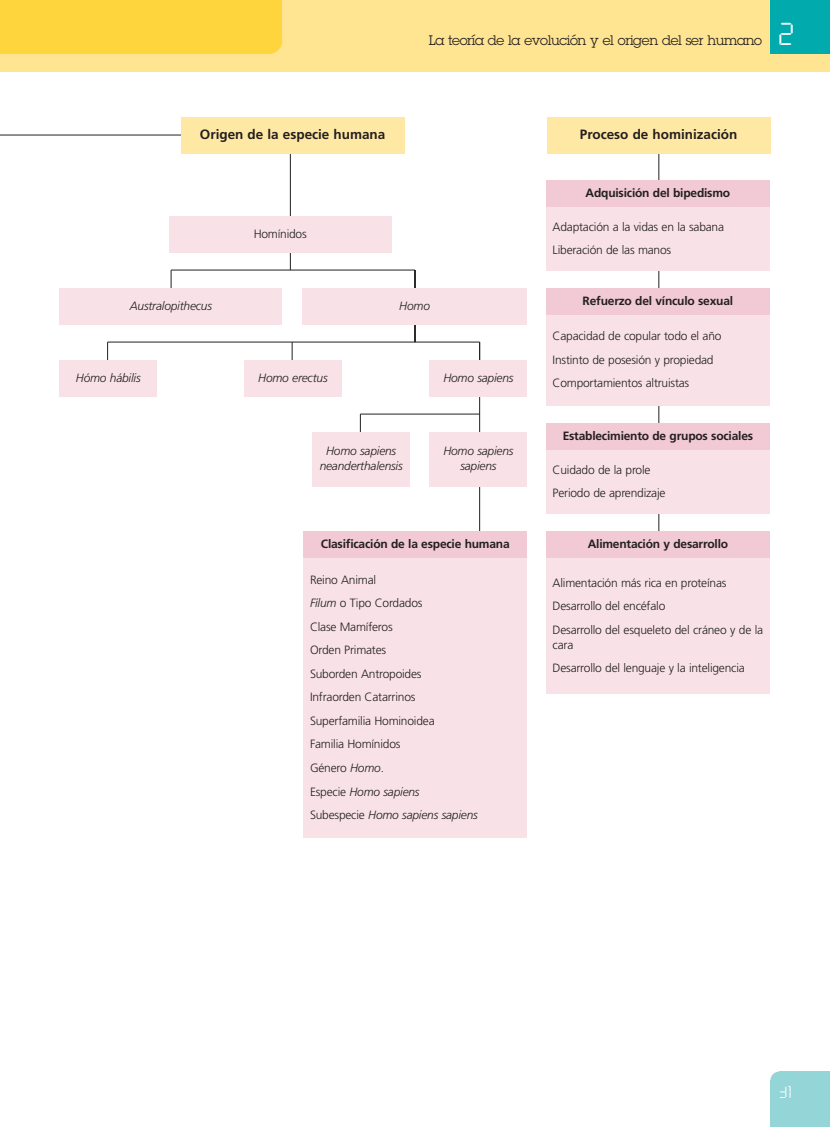
<style>
.page{position:relative;width:830px;height:1127px;background:#fff}
.page>*{position:absolute;margin:0;border:0;box-sizing:border-box;transform-origin:0 0}
.t1{font:33px "LED";color:#fff}
.t2{font:18px "LED";color:#fff}
.t3{font:700 13.5px "Frutiger";color:#231f20}
.t4{font:13.5px "Lubalin Graph";letter-spacing:-.025em;color:#231f20}
.t5{font:300 12px/23.5px "Frutiger";letter-spacing:-.015em;color:#231f20}
.t6{font:700 12px "Frutiger";letter-spacing:-.015em;color:#231f20}
.t7{font:italic 300 12px/15px "Frutiger";letter-spacing:-.015em;color:#231f20;text-align:center}
.s1{font-style:italic}
</style>
<div class="page">
<hr style="left:290px;top:135px;width:1px;height:135px;background:#231f20">
<hr style="left:171px;top:270px;width:244px;height:1px;background:#231f20">
<hr style="left:171px;top:270px;width:1px;height:33px;background:#231f20">
<hr style="left:107px;top:342px;width:372px;height:1px;background:#231f20">
<hr style="left:479px;top:342px;width:1px;height:225px;background:#231f20">
<hr style="left:360px;top:414px;width:119px;height:1px;background:#231f20">
<hr style="left:360px;top:414px;width:1px;height:58px;background:#231f20">
<hr style="left:414px;top:270px;width:1px;height:72px;background:#231f20">
<hr style="left:107px;top:342px;width:1px;height:45px;background:#231f20">
<hr style="left:291px;top:342px;width:1px;height:45px;background:#231f20">
<hr style="left:658px;top:131px;width:1px;height:544px;background:#231f20">
<div style="left:0;top:0;width:829px;height:72px;background:#ffe492"></div>
<div style="left:0;top:0;width:269px;height:54px;background:#ffd53e"></div>
<div style="left:257px;top:0;width:25px;height:40px;background:#ffd53e"></div>
<div style="left:255px;top:27px;width:27px;height:27px;background:#ffd53e;border-radius:50%"></div>
<div style="left:770px;top:0;width:59px;height:54px;background:#00aaad"></div>
<div style="left:770px;top:1080px;width:59px;height:47px;background:#94d5d8"></div>
<div style="left:778px;top:1071px;width:51px;height:18px;background:#94d5d8"></div>
<div style="left:770px;top:1071px;width:17px;height:18px;background:#94d5d8;border-radius:50%"></div>
<hr style="left:0;top:135px;width:244px;height:1px;background:#231f20">
<div style="left:181px;top:117px;width:223px;height:36px;background:#ffe8a3"></div>
<div style="left:546px;top:117px;width:224px;height:36px;background:#ffe8a3"></div>
<div style="left:546px;top:423px;width:223px;height:27px;background:#f1cad5"></div>
<div style="left:546px;top:450px;width:223px;height:63px;background:#f8e2e8"></div>
<div style="left:546px;top:288px;width:223px;height:27px;background:#f1cad5"></div>
<div style="left:546px;top:315px;width:223px;height:90px;background:#f8e2e8"></div>
<div style="left:546px;top:180px;width:223px;height:27px;background:#f1cad5"></div>
<div style="left:546px;top:207px;width:223px;height:63px;background:#f8e2e8"></div>
<div style="left:303px;top:531px;width:224px;height:27px;background:#f1cad5"></div>
<div style="left:303px;top:558px;width:224px;height:279px;background:#f8e2e8"></div>
<div style="left:546px;top:531px;width:223px;height:27px;background:#f1cad5"></div>
<div style="left:546px;top:558px;width:223px;height:135px;background:#f8e2e8"></div>
<div style="left:169px;top:216px;width:222px;height:36px;background:#f8e2e8"></div>
<div style="left:60px;top:288px;width:222px;height:36px;background:#f8e2e8"></div>
<div style="left:302px;top:288px;width:225px;height:36px;background:#f8e2e8"></div>
<div style="left:60px;top:360px;width:97px;height:36px;background:#f8e2e8"></div>
<div style="left:244px;top:360px;width:97px;height:36px;background:#f8e2e8"></div>
<div style="left:429px;top:360px;width:98px;height:36px;background:#f8e2e8"></div>
<div style="left:312px;top:432px;width:97px;height:54px;background:#f8e2e8"></div>
<div style="left:429px;top:432px;width:98px;height:54px;background:#f8e2e8"></div>
<p class="t4" style="left:428px;top:32px;width:335px">La teoría de la evolución y el origen del ser humano</p>
<h1 class="t1" style="left:778px;top:14px;width:16px">2</h1>
<p class="t3" style="left:200px;top:129px;width:187px">Origen de la especie humana</p>
<p class="t3" style="left:579px;top:129px;width:159px">Proceso de hominización</p>
<p class="t5" style="left:253px;top:223px;width:55px">Homínidos</p>
<p class="t7" style="left:130px;top:299px;width:84px">Australopithecus</p>
<p class="t7" style="left:399px;top:299px;width:32px">Homo</p>
<p class="t7" style="left:76px;top:371px;width:66px">Hómo hábilis</p>
<p class="t7" style="left:258px;top:371px;width:71px">Homo erectus</p>
<p class="t7" style="left:443px;top:371px;width:72px">Homo sapiens</p>
<p class="t7" style="left:319px;top:445px;width:84px">Homo sapiens neanderthalensis</p>
<p class="t7" style="left:443px;top:445px;width:72px">Homo sapiens sapiens</p>
<p class="t6" style="left:321px;top:539px;width:190px">Clasificación de la especie humana</p>
<p class="t5" style="left:310px;top:569px;width:169px">Reino Animal<br><span class="s1">Fílum</span> o Tipo Cordados<br>Clase Mamíferos<br>Orden Primates<br>Suborden Antropoides<br>Infraorden Catarrinos<br>Superfamilia Hominoidea<br>Familia Homínidos<br>Género <span class="s1">Homo</span>.<br>Especie <span class="s1">Homo sapiens<br></span>Subespecie <span class="s1">Homo sapiens sapiens</span></p>
<p class="t6" style="left:585px;top:188px;width:146px">Adquisición del bipedismo</p>
<p class="t5" style="left:552px;top:216px;width:173px">Adaptación a la vidas en la sabana<br>Liberación de las manos</p>
<p class="t6" style="left:582px;top:296px;width:152px">Refuerzo del vínculo sexual</p>
<p class="t5" style="left:552px;top:325px;width:170px">Capacidad de copular todo el año<br>Instinto de posesión y propiedad<br>Comportamientos altruistas</p>
<p class="t6" style="left:562px;top:431px;width:192px">Establecimiento de grupos sociales</p>
<p class="t5" style="left:552px;top:459px;width:114px">Cuidado de la prole<br>Periodo de aprendizaje</p>
<p class="t6" style="left:587px;top:539px;width:142px">Alimentación y desarrollo</p>
<p class="t5" style="left:552px;top:572px;width:212px">Alimentación más rica en proteínas<br>Desarrollo del encéfalo<br>Desarrollo del esqueleto del cráneo y de la</p>
<p class="t5" style="left:552px;top:634px;width:194px">cara<br>Desarrollo del lenguaje y la inteligencia</p>
<h2 class="t2" style="left:778px;top:1081px;width:14px">31</h2>
</div>
